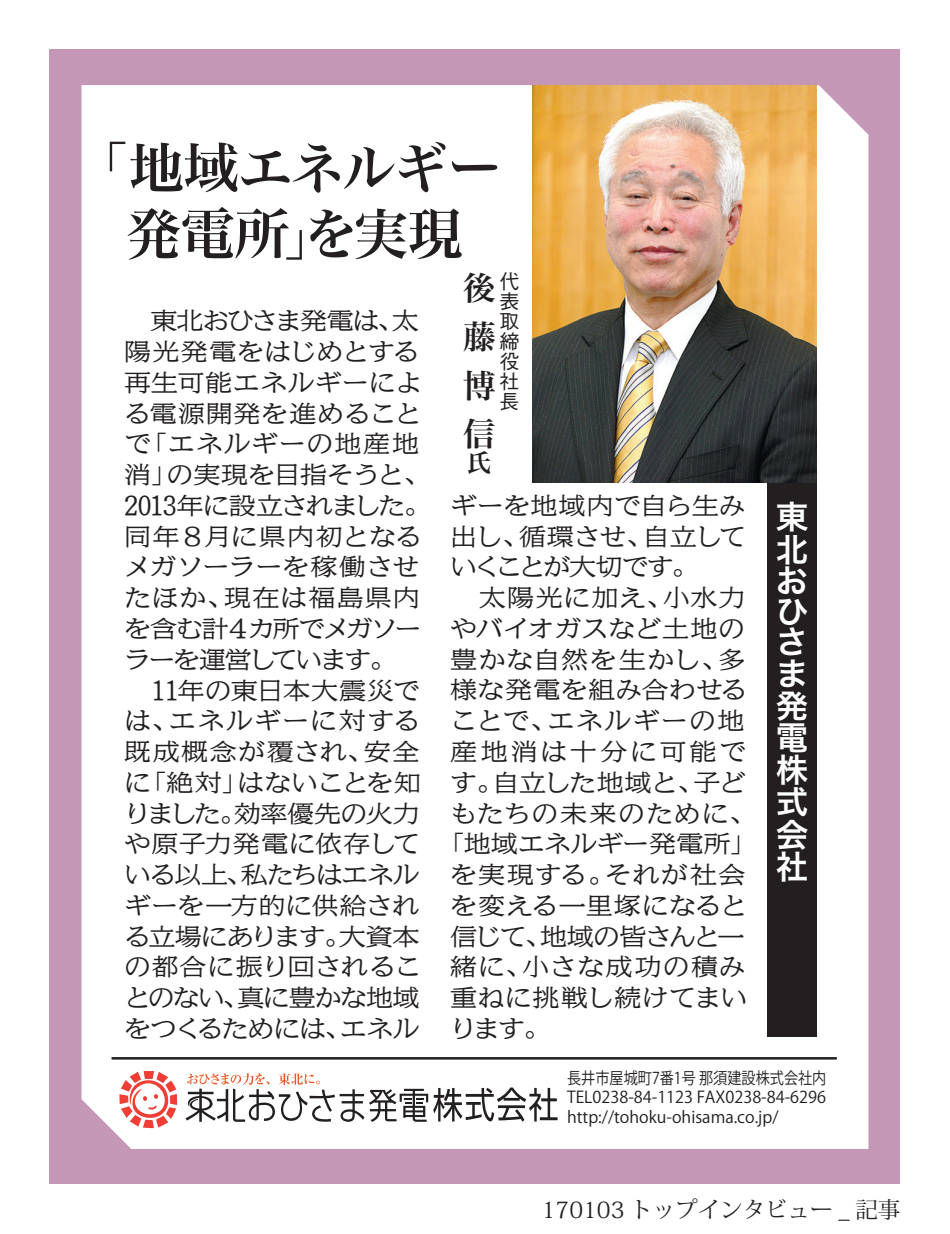
<style>
.page{position:relative;width:950px;height:1234px;background:#fff}
.page>*{position:absolute;margin:0;border:0;box-sizing:border-box;transform-origin:0 0}
.t1{font:55px/66px "Hira Min Pro N W6 90 pv RKSJ H";letter-spacing:-.02em;color:#231f20;text-align:center}
.t2{font:32.5px/31.8px "Hira Kaku Pro N W6 90 pv RKSJ V";color:#fff;text-align:justify}
.t3{font:32.5px/48.8px "Hira Min Pro N W6 90 pv RKSJ V";color:#231f20;text-align:justify}
.t4{font:25px "Hira Min Pro N W6 90 pv RKSJ V";color:#231f20}
.t5{font:22.5px "Koz Min Pro";color:#231f20}
.t6{font:22.25px/30.8px "CTSIW Shinbunminchou U 90 pv RKSJ H";letter-spacing:.02em;color:#231f20;scale:1.18 1}
.t7{font:22.25px "CTSIW Shinbunminchou U 90 pv RKSJ H";letter-spacing:.04em;color:#231f20;scale:1.18 1}
.t8{font:22.25px "CTSIW Shinbunminchou U 90 pv RKSJ H";letter-spacing:.075em;color:#231f20;scale:1.18 1}
.t9{font:22.25px "CTSIW Shinbunminchou U 90 pv RKSJ H";letter-spacing:-.05em;color:#231f20;scale:1.18 1}
.t10{font:22.25px "CTSIW Shinbunminchou U 90 pv RKSJ H";letter-spacing:-.03em;color:#231f20;scale:1.18 1}
.t11{font:22.25px "CTSIW Shinbunminchou U 90 pv RKSJ H";letter-spacing:-.04em;color:#231f20;scale:1.18 1}
.t12{font:22.25px/30.8px "CTSIW Shinbunminchou U 90 pv RKSJ H";letter-spacing:-.06em;color:#231f20;scale:1.18 1}
.t13{font:22.25px/30.8px "CTSIW Shinbunminchou U 90 pv RKSJ H";letter-spacing:.055em;color:#231f20;scale:1.18 1}
.t14{font:22.25px "CTSIW Shinbunminchou U 90 pv RKSJ H";letter-spacing:-.065em;color:#231f20;scale:1.18 1}
.t15{font:22.25px "CTSIW Shinbunminchou U 90 pv RKSJ H";letter-spacing:.06em;color:#231f20;scale:1.18 1}
.t16{font:22.25px "CTSIW Shinbunminchou U 90 pv RKSJ H";letter-spacing:.135em;color:#231f20;scale:1.18 1}
.t17{font:22.25px "CTSIW Shinbunminchou U 90 pv RKSJ H";letter-spacing:.07em;color:#231f20;scale:1.18 1}
.t18{font:22.25px "CTSIW Shinbunminchou U 90 pv RKSJ H";letter-spacing:-.02em;color:#231f20;scale:1.18 1}
.t19{font:22.25px "CTSIW Shinbunminchou U 90 pv RKSJ H";letter-spacing:-.01em;color:#231f20;scale:1.18 1}
.t20{font:20px/20px "Gothic BBB Pr 6 N Medium 90 pv RKSJ V";color:#231f20;text-align:justify}
.t21{font:16.25px/19.5px "Koz Go Pr 6 N Regular 90 pv RKSJ H";color:#231f20;text-align:justify;scale:.87 1}
</style>
<div class="page">
<div style="left:50px;top:50px;width:850px;height:1133px;background:#c497b6"></div>
<div style="left:81px;top:85px;width:787px;height:1063px;background:#fff"></div>
<div style="left:767px;top:383px;width:49px;height:653px;background:#231f20"></div>
<hr style="left:111px;top:1056px;width:725px;height:3px;background:#231f20">
<svg style="left:119px;top:1070px;width:58px;height:57px;background:#f8b4b1"></svg>
<svg style="left:185px;top:1072px;width:372px;height:49px;background:#d2cecd"></svg>
<img style="left:532px;top:85px;width:284px;height:397px">
<p class="t1" style="left:74px;top:131px;width:429px">「地域エネルギー発電所を実現</p>
<p class="t1" style="left:282px;top:197px;width:56px">」</p>
<p class="t6" style="left:124px;top:305px;width:254px;text-align:center">　東北おひさま発電は太、陽光発電をはじめとする再生可能エネルギーによる電源開発を進めること「エネルギーの地産地</p>
<p class="t6" style="left:124px;top:428px;width:24px">で</p>
<p class="t6" style="left:124px;top:459px;width:47px">消」</p>
<p class="t11" style="left:124px;top:494px;width:262px">2013年に設立されました。</p>
<p class="t6" style="left:124px;top:520px;width:253px">同年８月に県内初となる</p>
<p class="t6" style="left:124px;top:551px;width:251px">メガソーラーを稼働させ</p>
<p class="t8" style="left:224px;top:586px;width:167px">現在は福島県内</p>
<p class="t6" style="left:167px;top:459px;width:226px">の実現を目指そうと、</p>
<p class="t12" style="left:225px;top:582px;width:168px;text-indent:-100px">たほか、<br>４カ所でメガソー</p>
<p class="t6" style="left:124px;top:613px;width:90px">を含む計</p>
<p class="t14" style="left:124px;top:648px;width:233px">ラーを運営しています。</p>
<p class="t6" style="left:124px;top:674px;width:251px">　11年の東日本大震災で</p>
<p class="t17" style="left:170px;top:709px;width:214px">エネルギーに対する</p>
<p class="t6" style="left:124px;top:705px;width:48px">は、</p>
<p class="t6" style="left:238px;top:736px;width:157px;text-indent:-113px">既成概念が覆され、<br>はないことを知</p>
<p class="t6" style="left:364px;top:736px;width:48px">安全</p>
<p class="t6" style="left:139px;top:766px;width:95px">「絶対」</p>
<p class="t6" style="left:124px;top:766px;width:24px">に</p>
<p class="t6" style="left:234px;top:797px;width:158px">効率優先の火力</p>
<p class="t6" style="left:124px;top:797px;width:106px">りました。</p>
<p class="t7" style="left:124px;top:832px;width:251px">や原子力発電に依存して</p>
<p class="t10" style="left:241px;top:863px;width:153px">私たちはエネル</p>
<p class="t6" style="left:124px;top:859px;width:111px">いる以上、</p>
<p class="t6" style="left:124px;top:889px;width:251px">ギーを一方的に供給され</p>
<p class="t6" style="left:339px;top:920px;width:69px">大資本</p>
<p class="t9" style="left:124px;top:924px;width:194px">る立場にあります。</p>
<p class="t7" style="left:124px;top:955px;width:253px">の都合に振り回されるこ</p>
<p class="t19" style="left:238px;top:986px;width:155px">真に豊かな地域</p>
<p class="t6" style="left:124px;top:982px;width:109px">とのない、</p>
<p class="t18" style="left:124px;top:1017px;width:195px">をつくるためには、</p>
<p class="t6" style="left:340px;top:1012px;width:68px">エネル</p>
<p class="t20" style="left:499px;top:270px;width:21px">代表取締役社長</p>
<p class="t3" style="left:463px;top:261px;width:34px">後藤博信</p>
<p class="t4" style="left:467px;top:441px;width:25px">氏</p>
<p class="t6" style="left:450px;top:490px;width:252px;text-align:right">ギーを地域内で自ら生み自立して</p>
<p class="t6" style="left:450px;top:520px;width:69px">出し、</p>
<p class="t9" style="left:450px;top:555px;width:213px">いくことが大切です。</p>
<p class="t6" style="left:663px;top:582px;width:71px">小水力</p>
<p class="t6" style="left:519px;top:520px;width:116px">循環させ、</p>
<p class="t6" style="left:450px;top:582px;width:191px">　太陽光に加え、</p>
<p class="t6" style="left:450px;top:613px;width:251px">やバイオガスなど土地の</p>
<p class="t6" style="left:718px;top:643px;width:24px">多</p>
<p class="t8" style="left:450px;top:648px;width:238px">豊かな自然を生かし、</p>
<p class="t7" style="left:450px;top:678px;width:253px">様な発電を組み合わせる</p>
<p class="t8" style="left:548px;top:709px;width:168px">エネルギーの地</p>
<p class="t6" style="left:450px;top:705px;width:93px">ことで、</p>
<p class="t16" style="left:450px;top:740px;width:252px">産地消は十分に可能で</p>
<p class="t6" style="left:694px;top:766px;width:45px">子ど</p>
<p class="t6" style="left:493px;top:766px;width:182px">自立した地域と、</p>
<p class="t6" style="left:450px;top:766px;width:47px">す。</p>
<p class="t15" style="left:450px;top:801px;width:262px">もたちの未来のために、</p>
<p class="t6" style="left:437px;top:828px;width:273px">「地域エネルギー発電所「</p>
<p class="t6" style="left:605px;top:859px;width:120px">それが社会</p>
<p class="t6" style="left:450px;top:859px;width:142px">を実現する。</p>
<p class="t7" style="left:450px;top:894px;width:253px">を変える一里塚になると</p>
<p class="t10" style="left:540px;top:924px;width:174px">地域の皆さんと一</p>
<p class="t13" style="left:523px;top:920px;width:190px;text-indent:-73px">信じて、<br>小さな成功の積み</p>
<p class="t6" style="left:450px;top:951px;width:253px">緒に、<br>重ねに挑戦し続けてまいります。</p>
<p class="t2" style="left:775px;top:500px;width:34px">東北おひさま発電株式会社</p>
<p class="t21" style="left:567px;top:1068px;width:299px">長井市屋城町番7 号1 那須建設株式会社内TEL0238-84-1123 FAX0238-84-6296 http://tohoku-ohisama.co j p. /</p>
<p class="t5" style="left:541px;top:1193px;width:360px">170103 トップインタビュー _ 記事</p>
</div>
